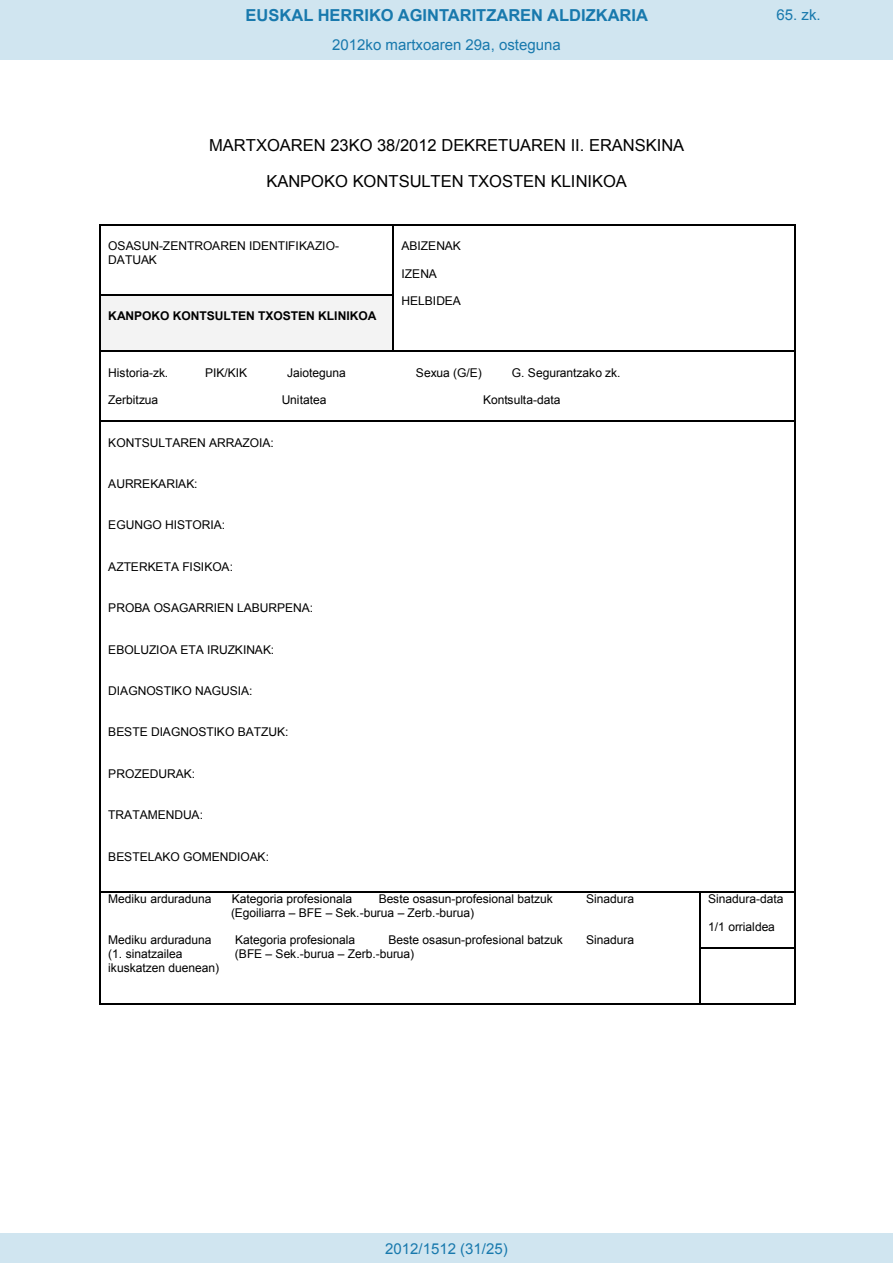
<style>
.page{position:relative;width:893px;height:1263px;background:#fff}
.page>*{position:absolute;margin:0;border:0;box-sizing:border-box;transform-origin:0 0}
.t1{font:16.5px/35.4px "Arial";letter-spacing:-.005em;color:#000;text-align:center}
.t2{font:700 16.5px "Arial";color:#1879ad}
.Paginacion_Centro{font:15px "Arial";color:#1879ad}
.t3{font:12px/13.8px "Arial";letter-spacing:-.005em;color:#000}
.t4{font:700 12px "Arial";color:#000}
</style>
<div class="page">
<hr style="left:101px;top:224px;width:292px;height:1px;background:#000">
<hr style="left:394px;top:224px;width:401px;height:1px;background:#000">
<hr style="left:100px;top:225px;width:1px;height:69px;background:#000">
<hr style="left:393px;top:225px;width:1px;height:69px;background:#000">
<hr style="left:795px;top:225px;width:1px;height:69px;background:#000">
<hr style="left:795px;top:295px;width:1px;height:56px;background:#000">
<svg style="left:100px;top:294px;width:294px;height:58px"></svg>
<hr style="left:394px;top:351px;width:401px;height:1px;background:#000">
<hr style="left:100px;top:352px;width:1px;height:69px;background:#000">
<hr style="left:795px;top:352px;width:1px;height:69px;background:#000">
<hr style="left:101px;top:421px;width:694px;height:1px;background:#000">
<hr style="left:100px;top:422px;width:1px;height:469px;background:#000">
<hr style="left:795px;top:422px;width:1px;height:469px;background:#000">
<hr style="left:101px;top:891px;width:598px;height:1px;background:#000">
<hr style="left:701px;top:891px;width:94px;height:1px;background:#000">
<hr style="left:100px;top:892px;width:1px;height:55px;background:#000">
<hr style="left:699px;top:892px;width:2px;height:55px;background:#000">
<hr style="left:795px;top:892px;width:1px;height:55px;background:#000">
<hr style="left:701px;top:947px;width:94px;height:1px;background:#000">
<hr style="left:100px;top:948px;width:1px;height:56px;background:#000">
<hr style="left:101px;top:1004px;width:598px;height:1px;background:#000">
<hr style="left:699px;top:948px;width:2px;height:56px;background:#000">
<hr style="left:701px;top:1004px;width:94px;height:1px;background:#000">
<hr style="left:795px;top:948px;width:1px;height:56px;background:#000">
<div style="left:0;top:0;width:893px;height:60px;background:#d0e5f0"></div>
<div style="left:0;top:1233px;width:893px;height:30px;background:#d0e5f0"></div>
<h1 class="t2" style="left:246px;top:4px;width:404px">EUSKAL HERRIKO AGINTARITZAREN ALDIZKARIA</h1>
<p class="Paginacion_Centro" style="left:776px;top:5px;width:46px">65. zk.</p>
<p class="Paginacion_Centro" style="left:332px;top:35px;width:230px">2012ko martxoaren 29a, osteguna</p>
<p class="t1" style="left:209px;top:128px;width:477px">MARTXOAREN 23KO 38/2012 DEKRETUAREN II. ERANSKINA<br>KANPOKO KONTSULTEN TXOSTEN KLINIKOA</p>
<p class="t3" style="left:108px;top:239px;width:232px">OSASUN-ZENTROAREN IDENTIFIKAZIO-<br>DATUAK</p>
<p class="t4" style="left:108px;top:308px;width:270px">KANPOKO KONTSULTEN TXOSTEN KLINIKOA</p>
<p class="t3" style="left:401px;top:239px;width:61px">ABIZENAK</p>
<p class="t3" style="left:401px;top:267px;width:37px">IZENA</p>
<p class="t3" style="left:401px;top:294px;width:61px">HELBIDEA</p>
<p class="t3" style="left:108px;top:366px;width:62px">Historia-zk.</p>
<p class="t3" style="left:205px;top:366px;width:44px">PIK/KIK</p>
<p class="t3" style="left:287px;top:366px;width:60px">Jaioteguna</p>
<p class="t3" style="left:416px;top:366px;width:67px">Sexua (G/E)</p>
<p class="t3" style="left:512px;top:366px;width:110px">G. Segurantzako zk.</p>
<p class="t3" style="left:108px;top:393px;width:52px">Zerbitzua</p>
<p class="t3" style="left:282px;top:393px;width:46px">Unitatea</p>
<p class="t3" style="left:483px;top:393px;width:79px">Kontsulta-data</p>
<p class="t3" style="left:108px;top:436px;width:167px">KONTSULTAREN ARRAZOIA:</p>
<p class="t3" style="left:108px;top:477px;width:91px">AURREKARIAK:</p>
<p class="t3" style="left:108px;top:518px;width:118px">EGUNGO HISTORIA:</p>
<p class="t3" style="left:108px;top:560px;width:126px">AZTERKETA FISIKOA:</p>
<p class="t3" style="left:108px;top:601px;width:206px">PROBA OSAGARRIEN LABURPENA:</p>
<p class="t3" style="left:108px;top:643px;width:168px">EBOLUZIOA ETA IRUZKINAK:</p>
<p class="t3" style="left:108px;top:684px;width:146px">DIAGNOSTIKO NAGUSIA:</p>
<p class="t3" style="left:108px;top:725px;width:182px">BESTE DIAGNOSTIKO BATZUK:</p>
<p class="t3" style="left:108px;top:767px;width:88px">PROZEDURAK:</p>
<p class="t3" style="left:108px;top:808px;width:96px">TRATAMENDUA:</p>
<p class="t3" style="left:108px;top:849px;width:162px">BESTELAKO GOMENDIOAK:</p>
<p class="t3" style="left:108px;top:892px;width:105px">Mediku arduraduna</p>
<p class="t3" style="left:232px;top:892px;width:122px">Kategoria profesionala</p>
<p class="t3" style="left:379px;top:892px;width:176px">Beste osasun-profesional batzuk</p>
<p class="t3" style="left:586px;top:892px;width:49px">Sinadura</p>
<p class="t3" style="left:231px;top:906px;width:245px">(Egoiliarra – BFE – Sek.-burua – Zerb.-burua)</p>
<p class="t3" style="left:108px;top:933px;width:105px">Mediku arduraduna</p>
<p class="t3" style="left:235px;top:933px;width:122px">Kategoria profesionala</p>
<p class="t3" style="left:388px;top:933px;width:176px">Beste osasun-profesional batzuk</p>
<p class="t3" style="left:586px;top:933px;width:50px">Sinadura</p>
<p class="t3" style="left:108px;top:947px;width:76px">(1. sinatzailea</p>
<p class="t3" style="left:235px;top:947px;width:181px">(BFE – Sek.-burua – Zerb.-burua)</p>
<p class="t3" style="left:108px;top:961px;width:112px">ikuskatzen duenean)</p>
<p class="t3" style="left:708px;top:892px;width:77px">Sinadura-data</p>
<p class="t3" style="left:708px;top:920px;width:68px">1/1 orrialdea</p>
<p class="Paginacion_Centro" style="left:385px;top:1238px;width:124px">2012/1512 (31/25)</p>
</div>
